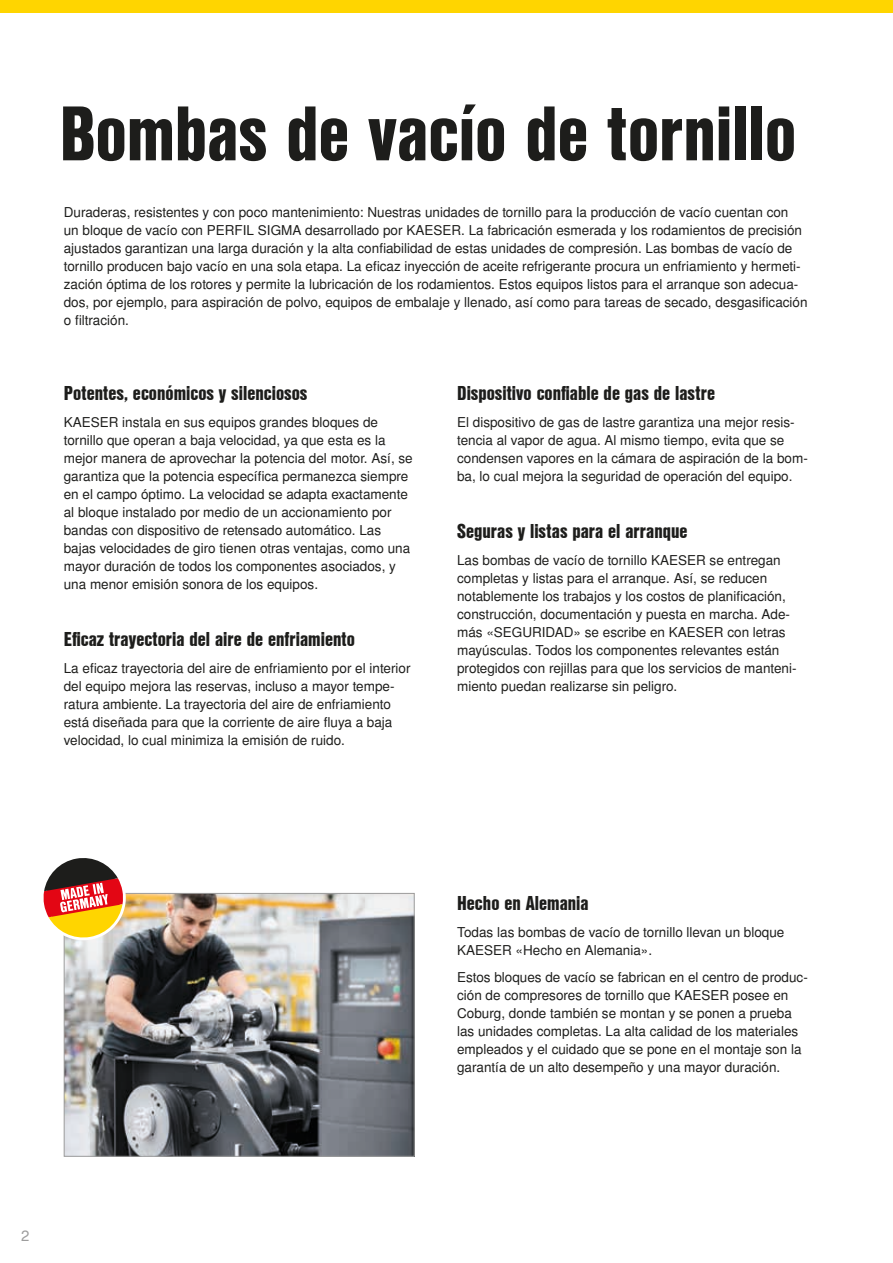
<style>
.page{position:relative;width:893px;height:1263px;background:#fff}
.page>*{position:absolute;margin:0;border:0;box-sizing:border-box;transform-origin:0 0}
.t1{font:75px "Nimbus San L Bla Con";color:#1d1d1b}
.t2{font:19.5px "Nimbus San L Bla Con";color:#1d1d1b}
.t3{font:15px "Nimbus San L";color:#9d9d9d}
.t4{font:13.5px/18px "Nimbus San L";color:#1d1d1b}
</style>
<div class="page">
<img style="left:66px;top:895px;width:347px;height:260px">
<div style="left:64px;top:893px;width:351px;height:264px;border:1px solid #9d9d9d"></div>
<div style="left:0;top:0;width:893px;height:13px;background:#ffd500"></div>
<svg style="left:43px;top:858px;width:83px;height:83px"></svg>
<h1 class="t1" style="left:60px;top:77px;width:738px">Bombas de vacío de tornillo</h1>
<p class="t4" style="left:64px;top:204px;width:745px">Duraderas, resistentes y con poco mantenimiento: Nuestras unidades de tornillo para la producción de vacío cuentan con<br>un bloque de vacío con PERFIL SIGMA desarrollado por KAESER. La fabricación esmerada y los rodamientos de precisión ajustados garantizan una larga duración y la alta confiabilidad de estas unidades de compresión. Las bombas de vacío de tornillo producen bajo vacío en una sola etapa. La eficaz inyección de aceite refrigerante procura un enfriamiento y hermeti&shy;zación óptima de los rotores y permite la lubricación de los rodamientos. Estos equipos listos para el arranque son adecua&shy;dos, por ejemplo, para aspiración de polvo, equipos de embalaje y llenado, así como para tareas de secado, desgasificación o filtración.</p>
<h2 class="t2" style="left:64px;top:379px;width:245px">Potentes, económicos y silenciosos</h2>
<p class="t4" style="left:64px;top:414px;width:350px">KAESER instala en sus equipos grandes bloques de tornillo que operan a baja velocidad, ya que esta es la mejor manera de aprovechar la potencia del motor. Así, se garantiza que la potencia específica permanezca siempre en el campo óptimo. La velocidad se adapta exactamente al bloque instalado por medio de un accionamiento por bandas con dispositivo de retensado automático. Las bajas velocidades de giro tienen otras ventajas, como una mayor duración de todos los componentes asociados, y una menor emisión sonora de los equipos.</p>
<h2 class="t2" style="left:64px;top:625px;width:293px">Eficaz trayectoria del aire de enfriamiento</h2>
<p class="t4" style="left:64px;top:660px;width:348px">La eficaz trayectoria del aire de enfriamiento por el interior del equipo mejora las reservas, incluso a mayor tempe&shy;ratura ambiente. La trayectoria del aire de enfriamiento está diseñada para que la corriente de aire fluya a baja velocidad, lo cual minimiza la emisión de ruido.</p>
<h2 class="t2" style="left:457px;top:379px;width:260px">Dispositivo confiable de gas de lastre</h2>
<p class="t4" style="left:457px;top:414px;width:352px">El dispositivo de gas de lastre garantiza una mejor resis&shy;tencia al vapor de agua. Al mismo tiempo, evita que se condensen vapores en la cámara de aspiración de la bom&shy;ba, lo cual mejora la seguridad de operación del equipo.</p>
<h2 class="t2" style="left:457px;top:517px;width:232px">Seguras y listas para el arranque</h2>
<p class="t4" style="left:457px;top:552px;width:341px">Las bombas de vacío de tornillo KAESER se entregan completas y listas para el arranque. Así, se reducen notablemente los trabajos y los costos de planificación, construcción, documentación y puesta en marcha. Ade&shy;más «SEGURIDAD» se escribe en KAESER con letras mayúsculas. Todos los componentes relevantes están protegidos con rejillas para que los servicios de manteni&shy;miento puedan realizarse sin peligro.</p>
<h2 class="t2" style="left:457px;top:889px;width:133px">Hecho en Alemania</h2>
<p class="t4" style="left:457px;top:924px;width:329px">Todas las bombas de vacío de tornillo llevan un bloque<br>KAESER «Hecho en Alemania».</p>
<p class="t4" style="left:457px;top:969px;width:352px">Estos bloques de vacío se fabrican en el centro de produc&shy;ción de compresores de tornillo que KAESER posee en Coburg, donde también se montan y se ponen a prueba las unidades completas. La alta calidad de los materiales empleados y el cuidado que se pone en el montaje son la garantía de un alto desempeño y una mayor duración.</p>
<p class="t3" style="left:21px;top:1226px;width:10px">2</p>
</div>
